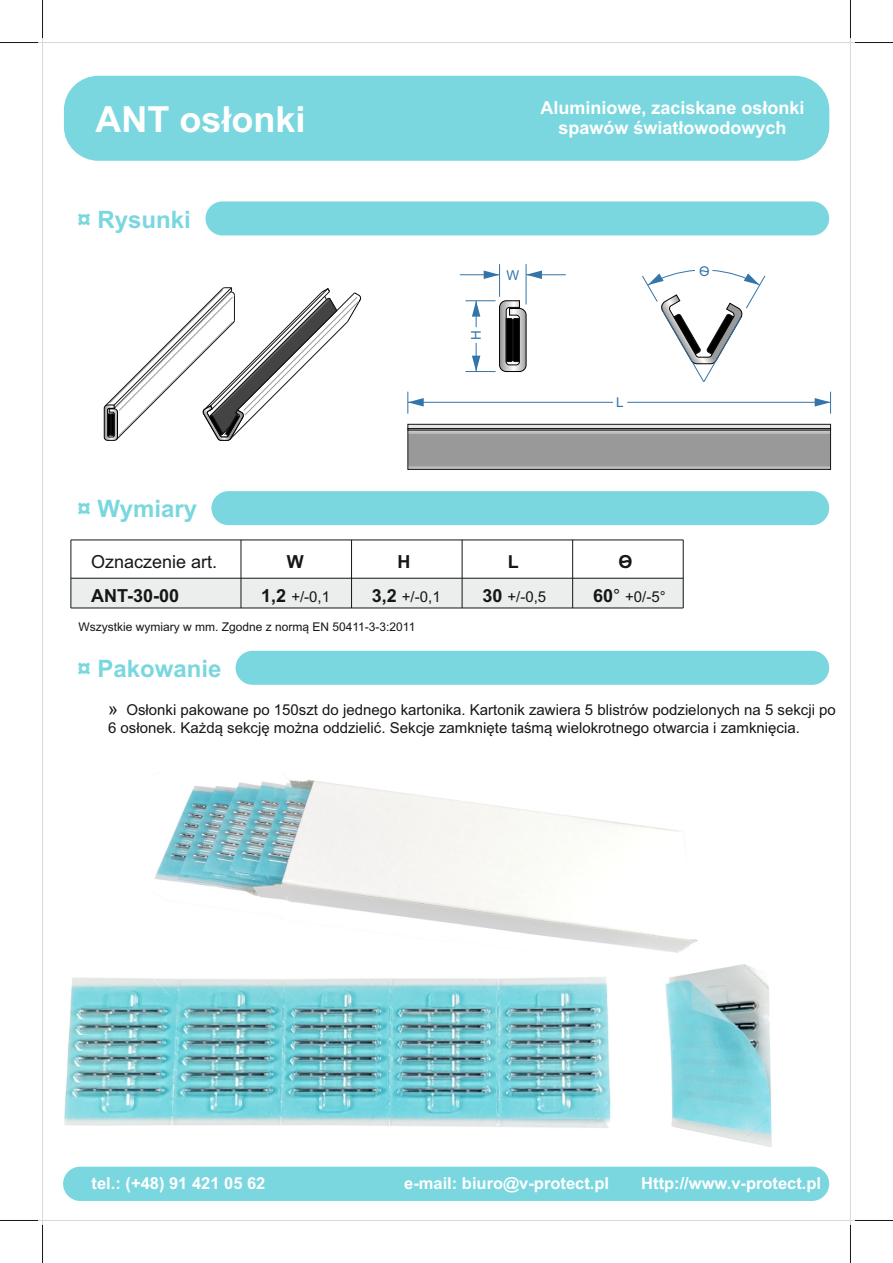
<style>
.page{position:relative;width:893px;height:1263px;background:#fff}
.page>*{position:absolute;margin:0;border:0;box-sizing:border-box;transform-origin:0 0}
.t1{font:700 36px "Arial";color:#fff}
.t2{font:700 24px "Arial";color:#7ad7df}
.t3{font:700 18px/20.1px "Arial";color:#fff;text-align:center}
.t4{font:18px "Arial";color:#151616}
.t5{font:700 18px "Arial";color:#151616}
.t6{font:700 16.5px "Arial";color:#fff}
.t7{font:15px/17.4px "Arial";color:#151616}
.t8{font:13.5px "Arial";color:#3374a9}
.t9{font:12px "Arial";color:#151616}
.s1{font-weight:700;font-size:18px}
.s2{font-size:18px}
</style>
<div class="page">
<div style="left:236px;top:651px;width:593px;height:34px;background:#7ad7df;border-radius:17px"></div>
<img style="left:154px;top:779px;width:544px;height:174px">
<img style="left:64px;top:977px;width:547px;height:151px">
<img style="left:665px;top:964px;width:107px;height:183px">
<div style="left:64px;top:76px;width:765px;height:85px;background:#7ad7df;border-radius:34px"></div>
<hr style="left:0;top:42px;width:38px;height:1px;background:#151616">
<hr style="left:42px;top:0;width:1px;height:38px;background:#151616">
<hr style="left:855px;top:42px;width:38px;height:1px;background:#151616">
<hr style="left:850px;top:0;width:1px;height:38px;background:#151616">
<hr style="left:38px;top:42px;width:817px;height:1px;background:#d9d9da">
<hr style="left:42px;top:1225px;width:1px;height:38px;background:#151616">
<hr style="left:850px;top:1225px;width:1px;height:38px;background:#151616">
<hr style="left:42px;top:38px;width:1px;height:1187px;background:#d9d9da">
<hr style="left:850px;top:38px;width:1px;height:1187px;background:#d9d9da">
<div style="left:63px;top:1166px;width:766px;height:35px;background:#7ad7df;border-radius:17px"></div>
<hr style="left:0;top:1220px;width:38px;height:1px;background:#151616">
<hr style="left:855px;top:1220px;width:38px;height:1px;background:#151616">
<hr style="left:38px;top:1220px;width:817px;height:1px;background:#d9d9da">
<div style="left:205px;top:201px;width:624px;height:34px;background:#7ad7df;border-radius:17px"></div>
<svg style="left:499px;top:300px;width:27px;height:72px;background:#717272"></svg>
<hr style="left:499px;top:264px;width:1px;height:33px;background:#3374a9">
<hr style="left:526px;top:264px;width:1px;height:40px;background:#3374a9">
<hr style="left:460px;top:274px;width:40px;height:1px;background:#3374a9">
<svg style="left:484px;top:270px;width:15px;height:9px"></svg>
<hr style="left:526px;top:274px;width:40px;height:1px;background:#3374a9">
<svg style="left:526px;top:270px;width:16px;height:9px"></svg>
<hr style="left:465px;top:300px;width:31px;height:1px;background:#3374a9">
<hr style="left:465px;top:371px;width:31px;height:1px;background:#3374a9">
<svg style="left:472px;top:301px;width:8px;height:26px"></svg>
<svg style="left:472px;top:343px;width:8px;height:28px"></svg>
<svg style="left:642px;top:270px;width:123px;height:112px"></svg>
<hr style="left:408px;top:467px;width:422px;height:1px;background:#bbb">
<hr style="left:408px;top:466px;width:422px;height:1px;background:#a5a5a5">
<hr style="left:408px;top:465px;width:422px;height:1px;background:#999">
<hr style="left:408px;top:464px;width:422px;height:1px;background:#999">
<hr style="left:408px;top:463px;width:422px;height:1px;background:#999">
<hr style="left:408px;top:462px;width:422px;height:1px;background:#999">
<hr style="left:408px;top:461px;width:422px;height:1px;background:#999">
<hr style="left:408px;top:460px;width:422px;height:1px;background:#999">
<hr style="left:408px;top:459px;width:422px;height:1px;background:#999">
<hr style="left:408px;top:458px;width:422px;height:1px;background:#999">
<hr style="left:408px;top:457px;width:422px;height:1px;background:#999">
<hr style="left:408px;top:456px;width:422px;height:1px;background:#999">
<hr style="left:408px;top:455px;width:422px;height:1px;background:#999">
<hr style="left:408px;top:454px;width:422px;height:1px;background:#999">
<hr style="left:408px;top:453px;width:422px;height:1px;background:#999">
<hr style="left:408px;top:452px;width:422px;height:1px;background:#999">
<hr style="left:408px;top:451px;width:422px;height:1px;background:#999">
<hr style="left:408px;top:450px;width:422px;height:1px;background:#999">
<hr style="left:408px;top:449px;width:422px;height:1px;background:#999">
<hr style="left:408px;top:448px;width:422px;height:1px;background:#999">
<hr style="left:408px;top:447px;width:422px;height:1px;background:#999">
<hr style="left:408px;top:446px;width:422px;height:1px;background:#999">
<hr style="left:408px;top:445px;width:422px;height:1px;background:#999">
<hr style="left:408px;top:444px;width:422px;height:1px;background:#999">
<hr style="left:408px;top:443px;width:422px;height:1px;background:#999">
<hr style="left:408px;top:442px;width:422px;height:1px;background:#999">
<hr style="left:408px;top:441px;width:422px;height:1px;background:#999">
<hr style="left:408px;top:440px;width:422px;height:1px;background:#999">
<hr style="left:408px;top:439px;width:422px;height:1px;background:#999">
<hr style="left:408px;top:438px;width:422px;height:1px;background:#999">
<hr style="left:408px;top:437px;width:422px;height:1px;background:#999">
<hr style="left:408px;top:436px;width:422px;height:1px;background:#999">
<hr style="left:408px;top:435px;width:422px;height:1px;background:#999">
<hr style="left:408px;top:434px;width:422px;height:1px;background:#ababab">
<hr style="left:408px;top:433px;width:422px;height:1px;background:#bbb">
<hr style="left:408px;top:432px;width:422px;height:1px;background:#c2c2c2">
<div style="left:408px;top:430px;width:423px;height:40px;border:1px solid #151616"></div>
<svg style="left:407px;top:424px;width:424px;height:6px;background:#939393"></svg>
<hr style="left:627px;top:402px;width:203px;height:1px;background:#3374a9">
<svg style="left:815px;top:392px;width:16px;height:22px"></svg>
<hr style="left:408px;top:402px;width:205px;height:1px;background:#3374a9">
<svg style="left:408px;top:392px;width:16px;height:22px"></svg>
<svg style="left:104px;top:287px;width:257px;height:154px"></svg>
<div style="left:211px;top:491px;width:618px;height:34px;background:#7ad7df;border-radius:17px"></div>
<div style="left:71px;top:578px;width:612px;height:30px;background:#eceded"></div>
<hr style="left:71px;top:540px;width:612px;height:1px;background:#151616">
<hr style="left:71px;top:540px;width:1px;height:68px;background:#151616">
<hr style="left:241px;top:540px;width:1px;height:68px;background:#151616">
<hr style="left:351px;top:540px;width:1px;height:68px;background:#151616">
<hr style="left:462px;top:540px;width:1px;height:68px;background:#151616">
<hr style="left:572px;top:540px;width:1px;height:68px;background:#151616">
<hr style="left:683px;top:540px;width:1px;height:68px;background:#151616">
<hr style="left:71px;top:608px;width:612px;height:1px;background:#151616">
<hr style="left:71px;top:578px;width:612px;height:1px;background:#151616">
<h1 class="t1" style="left:96px;top:106px;width:212px">ANT osłonki</h1>
<h2 class="t2" style="left:78px;top:210px;width:115px">¤ Rysunki</h2>
<p class="t3" style="left:540px;top:99px;width:266px">Aluminiowe, zaciskane osłonki spawów światłowodowych</p>
<p class="t8" style="left:471px;top:340px;width:11px;rotate:-90deg">H</p>
<p class="t8" style="left:507px;top:270px;width:14px">W</p>
<p class="t8" style="left:616px;top:397px;width:9px">L</p>
<p class="t8" style="left:699px;top:266px;width:12px">Ѳ</p>
<h2 class="t2" style="left:78px;top:500px;width:121px">¤ Wymiary</h2>
<p class="t4" style="left:91px;top:554px;width:128px">Oznaczenie art.</p>
<p class="t5" style="left:287px;top:554px;width:18px">W</p>
<p class="t5" style="left:397px;top:554px;width:14px">H</p>
<p class="t5" style="left:508px;top:554px;width:12px">L</p>
<p class="t5" style="left:618px;top:554px;width:16px">Ѳ</p>
<p class="t5" style="left:91px;top:588px;width:90px">ANT-30-00</p>
<p class="t7" style="left:261px;top:589px;width:70px"><span class="s1">1,2</span> +/-0,1</p>
<p class="t7" style="left:372px;top:589px;width:70px"><span class="s1">3,2</span> +/-0,1</p>
<p class="t7" style="left:482px;top:589px;width:65px"><span class="s1">30</span> +/-0,5</p>
<p class="t7" style="left:593px;top:589px;width:74px"><span class="s1">60</span><span class="s2">°</span> +0/-5°</p>
<p class="t9" style="left:78px;top:622px;width:339px">Wszystkie wymiary w mm. Zgodne z normą EN 50411-3-3:2011</p>
<h2 class="t2" style="left:77px;top:659px;width:146px">¤ Pakowanie</h2>
<p class="t7" style="left:108px;top:703px;width:729px"><span class="s2">»</span> Osłonki pakowane po 150szt do jednego kartonika. Kartonik zawiera 5 blistrów podzielonych na 5 sekcji po<br>6 osłonek. Każdą sekcję można oddzielić. Sekcje zamknięte taśmą wielokrotnego otwarcia i zamknięcia.</p>
<p class="t6" style="left:92px;top:1177px;width:175px">tel.: (+48) 91 421 05 62</p>
<p class="t6" style="left:404px;top:1177px;width:206px">e-mail: biuro@v-protect.pl</p>
<p class="t6" style="left:641px;top:1177px;width:181px">Http://www.v-protect.pl</p>
</div>
